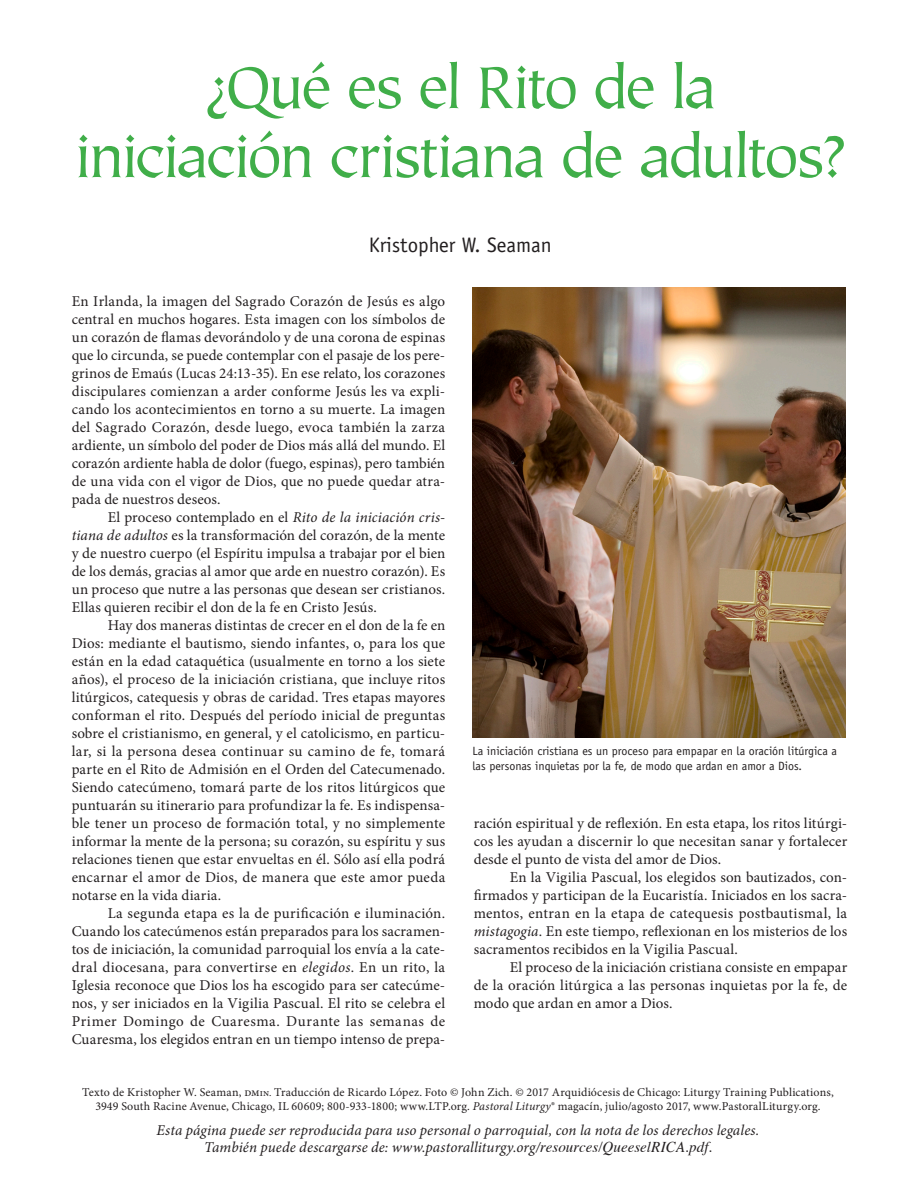
<style>
.page{position:relative;width:918px;height:1188px;background:#fff}
.page>*{position:absolute;margin:0;border:0;box-sizing:border-box;transform-origin:0 0}
.sect1__reproducible{font:66px/69px "Tiepolo Std";letter-spacing:-.055em;color:#40ae49;text-align:center}
.author__reproducibl{font:21px "Officina Sans Std";color:#231f20}
.para__indented_SPA{font:15px/18px "Minion Pro";letter-spacing:.01em;color:#231f20;text-align:justify}
.para_SP{font:15px/18px "Minion Pro";letter-spacing:.005em;color:#231f20;text-align:justify}
.reproducible_informa{font:italic 15px/16.5px "Minion Pro";letter-spacing:.005em;color:#231f20;text-align:center}
.copyright__reproduc{font:12px/13.5px "Minion Pro";letter-spacing:.015em;color:#231f20;text-align:center}
.caption{font:12px/15px "Officina Sans Std";color:#231f20}
.s1{font-style:italic}
.s2{font-size:10.5px}
.s3{font-family:"Times"}
</style>
<div class="page">
<img style="left:472px;top:288px;width:374px;height:450px">
<p class="sect1__reproducible" style="left:75px;top:55px;width:773px">¿Qué es el Rito de la<br>iniciación cristiana de adultos?</p>
<p class="author__reproducibl" style="left:369px;top:233px;width:184px">Kristopher W. Seaman</p>
<p class="para_SP" style="left:72px;top:292px;width:375px">En Irlanda, la imagen del Sagrado Corazón de Jesús es algo central en muchos hogares. Esta imagen con los símbolos de un corazón de flamas devorándolo y de una corona de espinas que lo circunda, se puede contemplar con el pasaje de los pere&shy;grinos de Emaús (Lucas 24:13-35). En ese relato, los corazones discipulares comienzan a arder conforme Jesús les va expli&shy;cando los acontecimientos en torno a su muerte. La imagen del Sagrado Corazón, desde luego, evoca también la zarza ardiente, un símbolo del poder de Dios más allá del mundo. El corazón ardiente habla de dolor (fuego, espinas), pero también de una vida con el vigor de Dios, que no puede quedar atra&shy;pada de nuestros deseos.</p>
<p class="para__indented_SPA" style="left:72px;top:508px;width:375px;text-indent:36px">El proceso contemplado en el <span class="s1">Rito de la iniciación cris&shy;tiana de adultos</span> es la transformación del corazón, de la mente y de nuestro cuerpo (el Espíritu impulsa a trabajar por el bien de los demás, gracias al amor que arde en nuestro corazón). Es un proceso que nutre a las personas que desean ser cristianos.<br>Ellas quieren recibir el don de la fe en Cristo Jesús.</p>
<p class="para__indented_SPA" style="left:72px;top:616px;width:375px;text-indent:36px">Hay dos maneras distintas de crecer en el don de la fe en Dios: mediante el bautismo, siendo infantes, o, para los que están en la edad cataquética (usualmente en torno a los siete años), el proceso de la iniciación cristiana, que incluye ritos litúrgicos, catequesis y obras de caridad. Tres etapas mayores conforman el rito. Después del período inicial de preguntas sobre el cristianismo, en general, y el catolicismo, en particu&shy;lar, si la persona desea continuar su camino de fe, tomará parte en el Rito de Admisión en el Orden del Catecumenado.<br>Siendo catecúmeno, tomará parte de los ritos litúrgicos que puntuarán su itinerario para profundizar la fe. Es indispensa&shy;ble tener un proceso de formación total, y no simplemente informar la mente de la persona; su corazón, su espíritu y sus relaciones tienen que estar envueltas en él. Sólo así ella podrá encarnar el amor de Dios, de manera que este amor pueda notarse en la vida diaria.</p>
<p class="para__indented_SPA" style="left:72px;top:904px;width:375px;text-indent:36px">La segunda etapa es la de purificación e iluminación.<br>Cuando los catecúmenos están preparados para los sacramen&shy;tos de iniciación, la comunidad parroquial los envía a la cate&shy;dral diocesana, para convertirse en <span class="s1">elegidos</span>. En un rito, la Iglesia reconoce que Dios los ha escogido para ser catecúme&shy;nos, y ser iniciados en la Vigilia Pascual. El rito se celebra el Primer Domingo de Cuaresma. Durante las semanas de Cuaresma, los elegidos entran en un tiempo intenso de prepa-</p>
<p class="caption" style="left:472px;top:743px;width:366px">La iniciación cristiana es un proceso para empapar en la oración litúrgica a las personas inquietas por la fe, de modo que ardan en amor a Dios.</p>
<p class="para__indented_SPA" style="left:474px;top:814px;width:375px">ración espiritual y de reflexión. En esta etapa, los ritos litúrgi&shy;cos les ayudan a discernir lo que necesitan sanar y fortalecer desde el punto de vista del amor de Dios.</p>
<p class="para__indented_SPA" style="left:474px;top:868px;width:375px;text-indent:36px">En la Vigilia Pascual, los elegidos son bautizados, con&shy;firmados y participan de la Eucaristía. Iniciados en los sacra&shy;mentos, entran en la etapa de catequesis postbautismal, la <span class="s1">mistagogia</span>. En este tiempo, reflexionan en los misterios de los sacramentos recibidos en la Vigilia Pascual.</p>
<p class="para__indented_SPA" style="left:474px;top:958px;width:375px;text-indent:36px">El proceso de la iniciación cristiana consiste en empapar de la oración litúrgica a las personas inquietas por la fe, de modo que ardan en amor a Dios.</p>
<p class="copyright__reproduc" style="left:82px;top:1086px;width:753px">Texto de Kristopher W. Seaman, dm<span class="s2">in.</span> Traducción de Ricardo López. Foto © John Zich. © 2017 Arquidiócesis de Chicago: Liturgy Training Publications,<br>3949 South Racine Avenue, Chicago, IL 60609; 800-933-1800; www.LTP.org. <span class="s1">Pastoral Liturgy</span>® magacín, julio/agosto 2017, www.PastoralLiturgy.org.</p>
<p class="reproducible_informa" style="left:157px;top:1122px;width:604px">Esta página puede ser reproducida para uso personal o parroquial, con la nota de los derechos legales.<br>También puede descargarse de: www.pastoralliturgy.org/<span class="s3">resources/QueeselRICA.pdf.</span></p>
</div>
